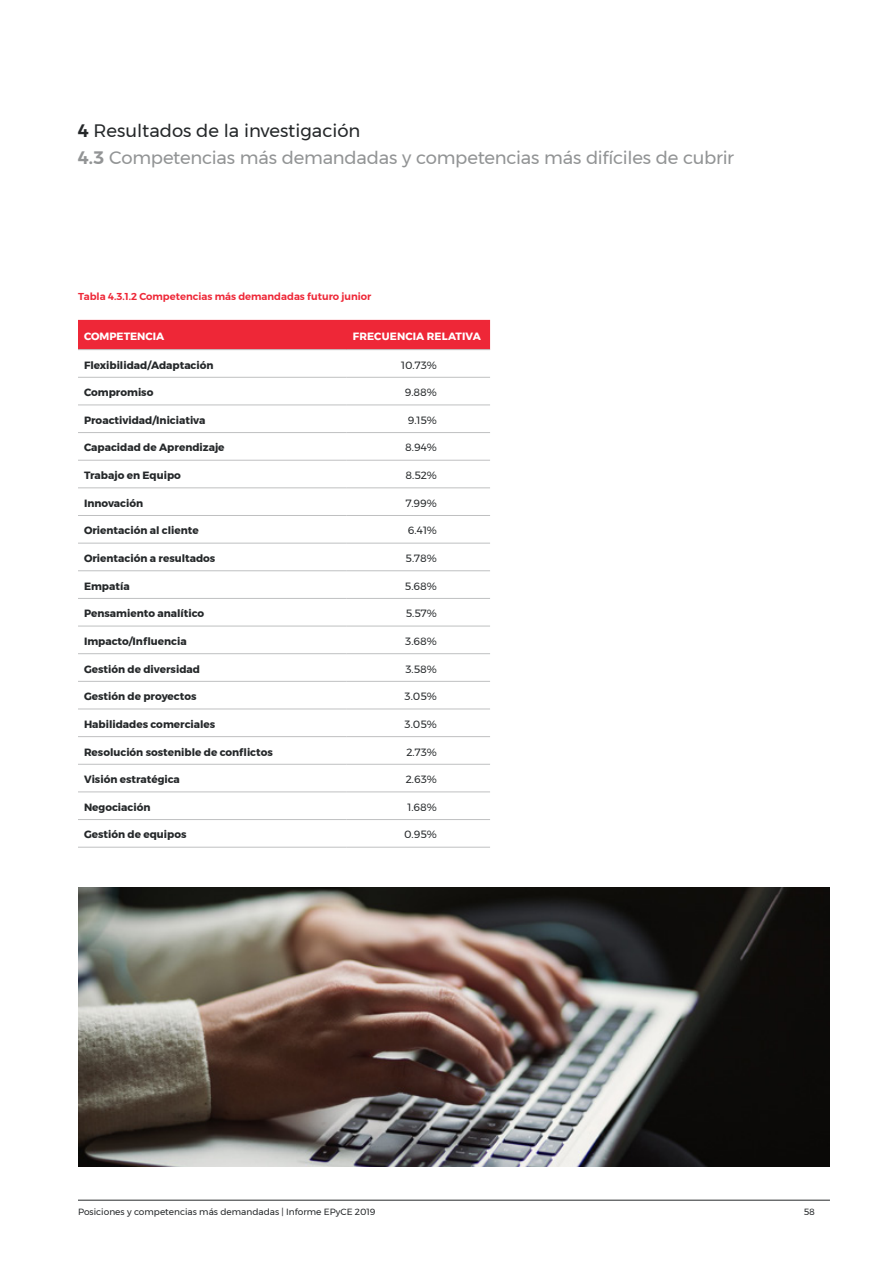
<style>
.page{position:relative;width:893px;height:1263px;background:#fff}
.page>*{position:absolute;margin:0;border:0;box-sizing:border-box;transform-origin:0 0}
.t1{font:18px "Montserrat";letter-spacing:-.015em;color:#929495}
.t2{font:18px "Montserrat";color:#25282a}
.t3{font:700 10.5px "Montserrat";color:#25282a}
.t4{font:10.5px "Montserrat";color:#25282a}
.t5{font:700 10.5px "Montserrat";letter-spacing:.01em;color:#fff}
.t6{font:600 10.05px "Montserrat";color:#ee2737}
.t7{font:9px "Montserrat";color:#25282a}
.s1{font-weight:600}
</style>
<div class="page">
<div style="left:78px;top:320px;width:412px;height:29px;background:#ee2737"></div>
<hr style="left:78px;top:349px;width:269px;height:1px;background:#bfc0c1">
<hr style="left:347px;top:349px;width:143px;height:1px;background:#bfc0c1">
<hr style="left:78px;top:377px;width:269px;height:1px;background:#bfc0c1">
<hr style="left:347px;top:377px;width:143px;height:1px;background:#bfc0c1">
<hr style="left:78px;top:405px;width:269px;height:1px;background:#bfc0c1">
<hr style="left:347px;top:405px;width:143px;height:1px;background:#bfc0c1">
<hr style="left:78px;top:432px;width:269px;height:1px;background:#bfc0c1">
<hr style="left:347px;top:432px;width:143px;height:1px;background:#bfc0c1">
<hr style="left:78px;top:460px;width:269px;height:1px;background:#bfc0c1">
<hr style="left:347px;top:460px;width:143px;height:1px;background:#bfc0c1">
<hr style="left:78px;top:487px;width:269px;height:1px;background:#bfc0c1">
<hr style="left:347px;top:487px;width:143px;height:1px;background:#bfc0c1">
<hr style="left:78px;top:515px;width:269px;height:1px;background:#bfc0c1">
<hr style="left:347px;top:515px;width:143px;height:1px;background:#bfc0c1">
<hr style="left:78px;top:543px;width:269px;height:1px;background:#bfc0c1">
<hr style="left:347px;top:543px;width:143px;height:1px;background:#bfc0c1">
<hr style="left:78px;top:570px;width:269px;height:1px;background:#bfc0c1">
<hr style="left:347px;top:570px;width:143px;height:1px;background:#bfc0c1">
<hr style="left:78px;top:598px;width:269px;height:1px;background:#bfc0c1">
<hr style="left:347px;top:598px;width:143px;height:1px;background:#bfc0c1">
<hr style="left:78px;top:626px;width:269px;height:1px;background:#bfc0c1">
<hr style="left:347px;top:626px;width:143px;height:1px;background:#bfc0c1">
<hr style="left:78px;top:653px;width:269px;height:1px;background:#bfc0c1">
<hr style="left:347px;top:653px;width:143px;height:1px;background:#bfc0c1">
<hr style="left:78px;top:681px;width:269px;height:1px;background:#bfc0c1">
<hr style="left:347px;top:681px;width:143px;height:1px;background:#bfc0c1">
<hr style="left:78px;top:709px;width:269px;height:1px;background:#bfc0c1">
<hr style="left:347px;top:709px;width:143px;height:1px;background:#bfc0c1">
<hr style="left:78px;top:736px;width:269px;height:1px;background:#bfc0c1">
<hr style="left:347px;top:736px;width:143px;height:1px;background:#bfc0c1">
<hr style="left:78px;top:764px;width:269px;height:1px;background:#bfc0c1">
<hr style="left:347px;top:764px;width:143px;height:1px;background:#bfc0c1">
<hr style="left:78px;top:791px;width:269px;height:1px;background:#bfc0c1">
<hr style="left:347px;top:791px;width:143px;height:1px;background:#bfc0c1">
<hr style="left:78px;top:819px;width:269px;height:1px;background:#bfc0c1">
<hr style="left:347px;top:819px;width:143px;height:1px;background:#bfc0c1">
<hr style="left:78px;top:847px;width:269px;height:1px;background:#bfc0c1">
<hr style="left:347px;top:847px;width:143px;height:1px;background:#bfc0c1">
<img style="left:78px;top:887px;width:752px;height:280px">
<hr style="left:78px;top:1200px;width:752px;height:1px;background:#25282a">
<h1 class="t2" style="left:78px;top:117px;width:284px"><span class="s1">4</span> Resultados de la investigación</h1>
<h1 class="t1" style="left:78px;top:144px;width:658px"><span class="s1">4.3</span> Competencias más demandadas y competencias más difíciles de cubrir</h1>
<p class="t6" style="left:78px;top:289px;width:295px">Tabla 4.3.1.2 Competencias más demandadas futuro junior</p>
<p class="t5" style="left:84px;top:328px;width:82px">COMPETENCIA</p>
<p class="t5" style="left:353px;top:328px;width:130px">FRECUENCIA RELATIVA</p>
<p class="t3" style="left:84px;top:356px;width:131px">Flexibilidad/Adaptación</p>
<p class="t4" style="left:401px;top:357px;width:37px">10.73%</p>
<p class="t3" style="left:84px;top:384px;width:71px">Compromiso</p>
<p class="t4" style="left:405px;top:384px;width:34px">9.88%</p>
<p class="t3" style="left:84px;top:412px;width:123px">Proactividad/Iniciativa</p>
<p class="t4" style="left:408px;top:412px;width:31px">9.15%</p>
<p class="t3" style="left:84px;top:439px;width:142px">Capacidad de Aprendizaje</p>
<p class="t4" style="left:405px;top:440px;width:33px">8.94%</p>
<p class="t3" style="left:84px;top:467px;width:98px">Trabajo en Equipo</p>
<p class="t4" style="left:405px;top:467px;width:33px">8.52%</p>
<p class="t3" style="left:84px;top:495px;width:61px">Innovación</p>
<p class="t4" style="left:406px;top:495px;width:33px">7.99%</p>
<p class="t3" style="left:84px;top:522px;width:116px">Orientación al cliente</p>
<p class="t4" style="left:408px;top:523px;width:30px">6.41%</p>
<p class="t3" style="left:84px;top:550px;width:133px">Orientación a resultados</p>
<p class="t4" style="left:406px;top:550px;width:33px">5.78%</p>
<p class="t3" style="left:84px;top:577px;width:47px">Empatía</p>
<p class="t4" style="left:405px;top:578px;width:34px">5.68%</p>
<p class="t3" style="left:84px;top:605px;width:122px">Pensamiento analítico</p>
<p class="t4" style="left:406px;top:605px;width:33px">5.57%</p>
<p class="t3" style="left:84px;top:633px;width:104px">Impacto/Influencia</p>
<p class="t4" style="left:405px;top:633px;width:33px">3.68%</p>
<p class="t3" style="left:84px;top:660px;width:118px">Gestión de diversidad</p>
<p class="t4" style="left:405px;top:661px;width:33px">3.58%</p>
<p class="t3" style="left:84px;top:688px;width:114px">Gestión de proyectos</p>
<p class="t4" style="left:405px;top:688px;width:34px">3.05%</p>
<p class="t3" style="left:84px;top:716px;width:133px">Habilidades comerciales</p>
<p class="t4" style="left:405px;top:716px;width:34px">3.05%</p>
<p class="t3" style="left:84px;top:743px;width:190px">Resolución sostenible de conflictos</p>
<p class="t4" style="left:407px;top:744px;width:32px">2.73%</p>
<p class="t3" style="left:84px;top:771px;width:97px">Visión estratégica</p>
<p class="t4" style="left:406px;top:771px;width:33px">2.63%</p>
<p class="t3" style="left:84px;top:799px;width:68px">Negociación</p>
<p class="t4" style="left:407px;top:799px;width:31px">1.68%</p>
<p class="t3" style="left:84px;top:826px;width:104px">Gestión de equipos</p>
<p class="t4" style="left:404px;top:827px;width:34px">0.95%</p>
<p class="t7" style="left:78px;top:1205px;width:299px">Posiciones y competencias más demandadas | Informe EPyCE 2019</p>
<p class="t7" style="left:804px;top:1205px;width:13px">58</p>
</div>
